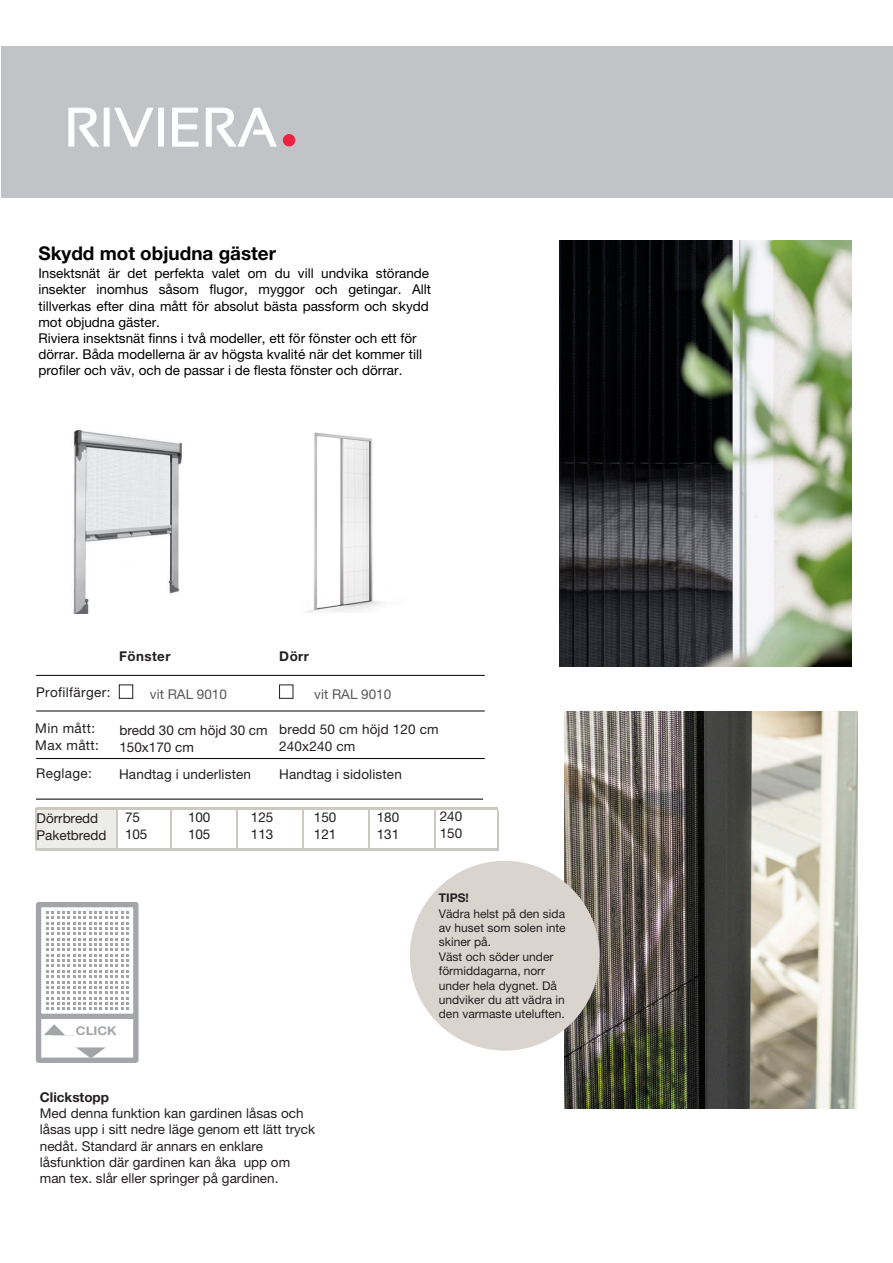
<style>
.page{position:relative;width:893px;height:1263px;background:#fff}
.page>*{position:absolute;margin:0;border:0;box-sizing:border-box;transform-origin:0 0}
.t1{font:700 18.9px "Helvetica Neue LT Std";color:#000}
.t2{font:13.5px/16.2px "Helvetica Neue LT Std";color:#000}
.t3{font:13.5px/17.1px "Helvetica Neue LT Std";color:#231f20}
.t4{font:13.5px/17.1px "Helvetica Neue LT Std";letter-spacing:.025em;color:#231f20}
.t5{font:13.5px "Helvetica Neue LT Std";color:#57585a}
.t6{font:700 13.5px "Helvetica Neue LT Std";letter-spacing:.035em;color:#231f20}
.t7{font:12px/14.5px "Helvetica Neue LT Std";color:#231f20}
.t8{font:700 12px "Helvetica Neue LT Std";color:#4e5357;scale:1.11 1}
.s1{font-weight:700}
</style>
<div class="page">
<svg style="left:36px;top:902px;width:103px;height:161px"></svg>
<img style="left:306px;top:432px;width:77px;height:181px">
<img style="left:73px;top:431px;width:109px;height:182px">
<hr style="left:36px;top:758px;width:449px;height:1px;background:#000">
<img style="left:559px;top:241px;width:293px;height:426px">
<img style="left:565px;top:712px;width:292px;height:396px">
<div style="left:410px;top:861px;width:190px;height:190px;background:#d9d5ce;border-radius:50%"></div>
<hr style="left:36px;top:675px;width:449px;height:1px;background:#000">
<hr style="left:36px;top:711px;width:449px;height:1px;background:#000">
<div style="left:119px;top:685px;width:14px;height:13px;border:1px solid #231f20"></div>
<div style="left:279px;top:685px;width:14px;height:13px;border:1px solid #231f20"></div>
<div style="left:1px;top:46px;width:892px;height:152px;background:#c2c3c6"></div>
<svg style="left:69px;top:108px;width:30px;height:38px"></svg>
<div style="left:104px;top:108px;width:5px;height:38px;background:#fff"></div>
<svg style="left:115px;top:108px;width:38px;height:38px"></svg>
<div style="left:159px;top:108px;width:5px;height:38px;background:#fff"></div>
<svg style="left:172px;top:108px;width:26px;height:38px"></svg>
<svg style="left:206px;top:108px;width:70px;height:38px"></svg>
<svg style="left:283px;top:134px;width:12px;height:12px"></svg>
<div style="left:36px;top:808px;width:81px;height:40px;background:#ecece9"></div>
<hr style="left:117px;top:808px;width:1px;height:40px;background:#cdc9c2">
<hr style="left:170px;top:808px;width:1px;height:40px;background:#cdc9c2">
<hr style="left:236px;top:808px;width:1px;height:40px;background:#cdc9c2">
<hr style="left:302px;top:808px;width:1px;height:40px;background:#cdc9c2">
<hr style="left:368px;top:808px;width:1px;height:40px;background:#cdc9c2">
<hr style="left:434px;top:808px;width:1px;height:40px;background:#cdc9c2">
<hr style="left:497px;top:810px;width:1px;height:40px;background:#cdc9c2">
<hr style="left:36px;top:808px;width:1px;height:42px;background:#cdc9c2">
<hr style="left:37px;top:808px;width:461px;height:2px;background:#cdc9c2">
<hr style="left:37px;top:848px;width:461px;height:2px;background:#cdc9c2">
<hr style="left:36px;top:799px;width:447px;height:1px;background:#000">
<p class="t1" style="left:38px;top:241px;width:239px">Skydd mot objudna gäster</p>
<p class="t2" style="left:38px;top:265px;width:394px">Insektsnät är det perfekta valet om du vill undvika störande insekter inomhus såsom flugor, myggor och getingar. Allt tillverkas efter dina mått för absolut bästa passform och skydd mot objudna gäster.<br>Riviera insektsnät finns i två modeller, ett för fönster och ett för dörrar. Båda modellerna är av högsta kvalité när det kommer till profiler och väv, och de passar i de flesta fönster och dörrar.</p>
<p class="t6" style="left:119px;top:648px;width:53px">Fönster</p>
<p class="t6" style="left:279px;top:648px;width:31px">Dörr</p>
<p class="t4" style="left:36px;top:684px;width:76px">Profilfärger:</p>
<p class="t5" style="left:150px;top:686px;width:79px">vit RAL 9010</p>
<p class="t5" style="left:314px;top:686px;width:79px">vit RAL 9010</p>
<p class="t4" style="left:35px;top:719px;width:65px">Min mått:<br>Max mått:</p>
<p class="t4" style="left:36px;top:764px;width:57px">Reglage:</p>
<p class="t3" style="left:119px;top:721px;width:150px">bredd 30 cm höjd 30 cm<br>150x170 cm</p>
<p class="t3" style="left:279px;top:721px;width:161px">bredd 50 cm höjd 120 cm<br>240x240 cm</p>
<p class="t3" style="left:119px;top:766px;width:133px">Handtag i underlisten</p>
<p class="t3" style="left:279px;top:766px;width:124px">Handtag i sidolisten</p>
<p class="t3" style="left:37px;top:809px;width:71px">Dörrbredd<br>Paketbredd</p>
<p class="t3" style="left:125px;top:808px;width:24px">75<br>105</p>
<p class="t3" style="left:188px;top:808px;width:24px">100<br>105</p>
<p class="t3" style="left:251px;top:808px;width:24px">125<br>113</p>
<p class="t3" style="left:314px;top:808px;width:24px">150<br>121</p>
<p class="t3" style="left:377px;top:808px;width:24px">180<br>131</p>
<p class="t3" style="left:440px;top:807px;width:24px">240<br>150</p>
<p class="t8" style="left:76px;top:1023px;width:38px">CLICK</p>
<p class="t3" style="left:40px;top:1089px;width:277px;line-height:16.2px"><span class="s1">Clickstopp<br></span>Med denna funktion kan gardinen låsas och låsas upp i sitt nedre läge genom ett lätt tryck nedåt. Standard är annars en enklare låsfunktion där gardinen kan åka upp om man tex. slår eller springer på gardinen.</p>
<p class="t7" style="left:439px;top:891px;width:128px"><span class="s1">TIPS!<br></span>Vädra helst på den sida av huset som solen inte skiner på.<br>Väst och söder under förmiddagarna, norr under hela dygnet. Då undviker du att vädra in den varmaste uteluften.</p>
</div>
